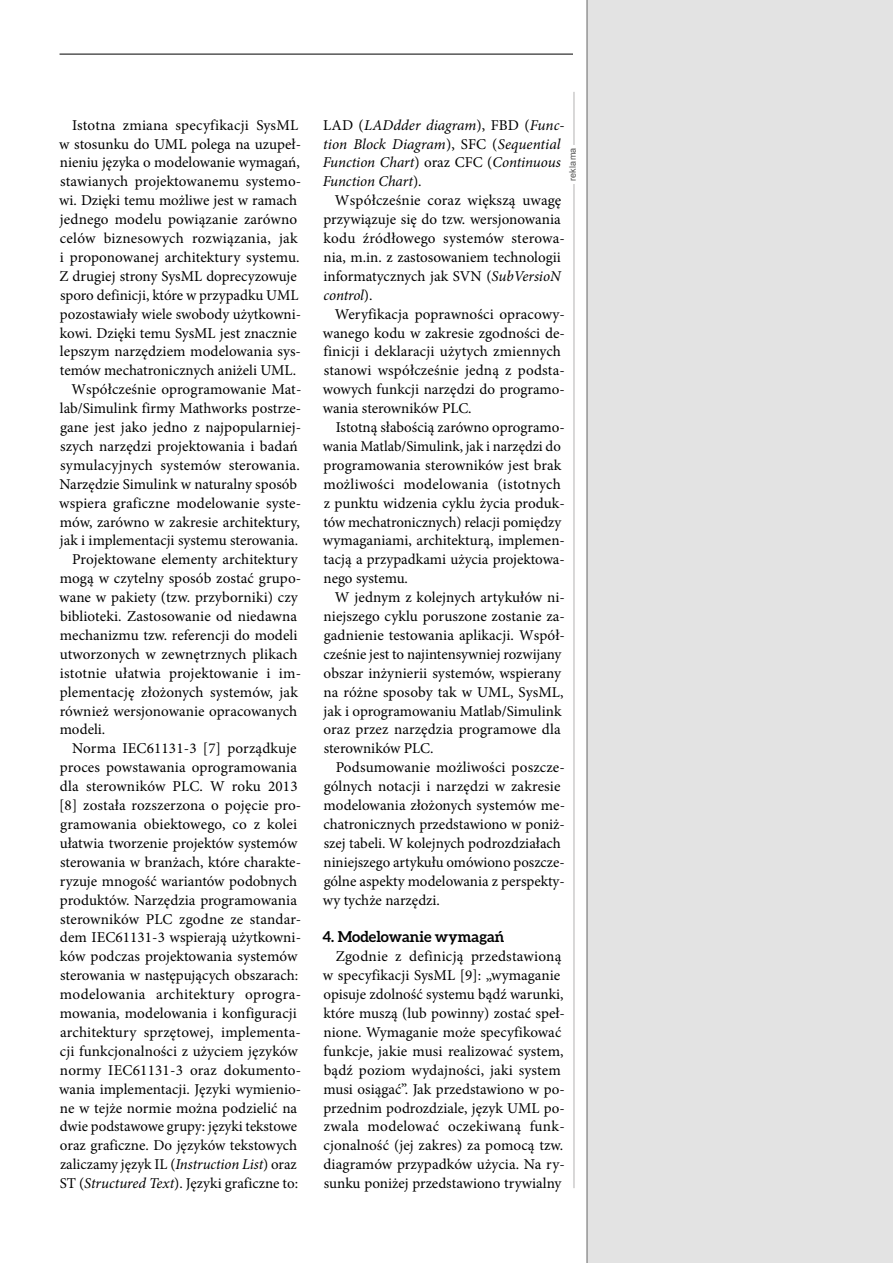
<style>
.page{position:relative;width:893px;height:1263px;background:#fff}
.page>*{position:absolute;margin:0;border:0;box-sizing:border-box;transform-origin:0 0}
.t1{font:15px/18.9px "Minion Pro";letter-spacing:.005em;color:#000}
.t2{font:italic 15px/18.9px "Minion Pro";letter-spacing:-.005em;color:#000}
.t3{font:700 15px "Aleo";letter-spacing:.005em;color:#000}
.t4{font:9px "Arial";letter-spacing:.02em;color:#575756}
.s1{font-style:italic}
.s2{font-style:normal}
</style>
<div class="page">
<hr style="left:60px;top:54px;width:600px;height:1px;background:#000">
<div style="left:573px;top:0;width:320px;height:1263px;background:linear-gradient(to bottom,#fff,#fff)"></div>
<hr style="left:574px;top:92px;width:1px;height:1096px;background:#b3b2b2">
<div style="left:569px;top:145px;width:10px;height:39px;background:#fff"></div>
<div style="left:587px;top:0;width:306px;height:1263px;background:#e3e3e3"></div>
<p class="t1" style="left:72px;top:115px;width:228px">Istotna zmiana specyfikacji SysML</p>
<p class="t1" style="left:59px;top:134px;width:243px">w stosunku do UML polega na uzupeł-</p>
<p class="t1" style="left:60px;top:153px;width:241px">nieniu języka o modelowanie wymagań,</p>
<p class="t1" style="left:60px;top:172px;width:243px">stawianych projektowanemu systemo-</p>
<p class="t1" style="left:59px;top:191px;width:239px">wi. Dzięki temu możliwe jest w ramach</p>
<p class="t1" style="left:60px;top:210px;width:239px">jednego modelu powiązanie zarówno</p>
<p class="t1" style="left:60px;top:229px;width:240px">celów biznesowych rozwiązania, jak</p>
<p class="t1" style="left:60px;top:248px;width:241px">i proponowanej architektury systemu.</p>
<p class="t1" style="left:59px;top:267px;width:239px">Z drugiej strony SysML doprecyzowuje</p>
<p class="t1" style="left:60px;top:286px;width:240px">sporo definicji, które w przypadku UML</p>
<p class="t1" style="left:60px;top:304px;width:243px">pozostawiały wiele swobody użytkowni-</p>
<p class="t1" style="left:60px;top:323px;width:238px">kowi. Dzięki temu SysML jest znacznie</p>
<p class="t1" style="left:60px;top:342px;width:243px">lepszym narzędziem modelowania sys-</p>
<p class="t1" style="left:60px;top:361px;width:238px">temów mechatronicznych aniżeli UML.</p>
<p class="t1" style="left:71px;top:380px;width:230px">Współcześnie oprogramowanie Mat-</p>
<p class="t1" style="left:60px;top:399px;width:243px">lab/Simulink firmy Mathworks postrze-</p>
<p class="t1" style="left:60px;top:418px;width:243px">gane jest jako jedno z najpopularniej-</p>
<p class="t1" style="left:60px;top:437px;width:239px">szych narzędzi projektowania i badań</p>
<p class="t1" style="left:60px;top:456px;width:241px">symulacyjnych systemów sterowania.</p>
<p class="t1" style="left:59px;top:475px;width:239px">Narzędzie Simulink w naturalny sposób</p>
<p class="t1" style="left:59px;top:493px;width:244px">wspiera graficzne modelowanie syste-</p>
<p class="t1" style="left:60px;top:512px;width:242px">mów, zarówno w zakresie architektury,</p>
<p class="t1" style="left:60px;top:531px;width:240px">jak i implementacji systemu sterowania.</p>
<p class="t1" style="left:72px;top:550px;width:227px">Projektowane elementy architektury</p>
<p class="t1" style="left:60px;top:569px;width:243px">mogą w czytelny sposób zostać grupo-</p>
<p class="t1" style="left:59px;top:588px;width:240px">wane w pakiety (tzw. przyborniki) czy</p>
<p class="t1" style="left:60px;top:607px;width:239px">biblioteki. Zastosowanie od niedawna</p>
<p class="t1" style="left:60px;top:626px;width:239px">mechanizmu tzw. referencji do modeli</p>
<p class="t1" style="left:60px;top:645px;width:239px">utworzonych w zewnętrznych plikach</p>
<p class="t1" style="left:60px;top:664px;width:243px">istotnie ułatwia projektowanie i im-</p>
<p class="t1" style="left:60px;top:682px;width:240px">plementację złożonych systemów, jak</p>
<p class="t1" style="left:60px;top:701px;width:239px">również wersjonowanie opracowanych</p>
<p class="t1" style="left:60px;top:720px;width:47px">modeli.</p>
<p class="t1" style="left:72px;top:739px;width:226px">Norma IEC61131-3 [7] porządkuje</p>
<p class="t1" style="left:60px;top:758px;width:239px">proces powstawania oprogramowania</p>
<p class="t1" style="left:60px;top:777px;width:239px">dla sterowników PLC. W roku 2013</p>
<p class="t1" style="left:59px;top:796px;width:244px">[8] została rozszerzona o pojęcie pro-</p>
<p class="t1" style="left:60px;top:815px;width:239px">gramowania obiektowego, co z kolei</p>
<p class="t1" style="left:60px;top:834px;width:239px">ułatwia tworzenie projektów systemów</p>
<p class="t1" style="left:60px;top:853px;width:242px">sterowania w branżach, które charakte-</p>
<p class="t1" style="left:60px;top:871px;width:239px">ryzuje mnogość wariantów podobnych</p>
<p class="t1" style="left:60px;top:890px;width:239px">produktów. Narzędzia programowania</p>
<p class="t1" style="left:60px;top:909px;width:243px">sterowników PLC zgodne ze standar-</p>
<p class="t1" style="left:60px;top:928px;width:243px">dem IEC61131-3 wspierają użytkowni-</p>
<p class="t1" style="left:60px;top:947px;width:239px">ków podczas projektowania systemów</p>
<p class="t1" style="left:60px;top:966px;width:240px">sterowania w następujących obszarach:</p>
<p class="t1" style="left:60px;top:985px;width:243px">modelowania architektury oprogra-</p>
<p class="t1" style="left:60px;top:1004px;width:239px">mowania, modelowania i konfiguracji</p>
<p class="t1" style="left:60px;top:1023px;width:242px">architektury sprzętowej, implementa-</p>
<p class="t1" style="left:60px;top:1042px;width:239px">cji funkcjonalności z użyciem języków</p>
<p class="t1" style="left:60px;top:1060px;width:243px">normy IEC61131-3 oraz dokumento-</p>
<p class="t1" style="left:59px;top:1079px;width:243px">wania implementacji. Języki wymienio-</p>
<p class="t1" style="left:60px;top:1098px;width:239px">ne w tejże normie można podzielić na</p>
<p class="t1" style="left:60px;top:1117px;width:239px">dwie podstawowe grupy: języki tekstowe</p>
<p class="t1" style="left:60px;top:1136px;width:239px">oraz graficzne. Do języków tekstowych</p>
<p class="t1" style="left:60px;top:1155px;width:238px">zaliczamy język IL (<span class="s1">Instruction List</span>) oraz</p>
<p class="t1" style="left:60px;top:1174px;width:240px">ST (<span class="s1">Structured Text</span>). Języki graficzne to:</p>
<p class="t2" style="left:323px;top:115px;width:243px"><span class="s2">LAD (</span>LADdder diagram<span class="s2">), FBD (</span>Func&shy;tion Block Diagram<span class="s2">), SFC (</span>Sequential<br>Function Chart<span class="s2">) oraz CFC (</span>Continuous<br>Function Chart<span class="s2">).</span></p>
<p class="t1" style="left:323px;top:191px;width:243px;text-indent:11px">Współcześnie coraz większą uwagę przywiązuje się do tzw. wersjonowania kodu źródłowego systemów sterowa&shy;nia, m.in. z zastosowaniem technologii informatycznych jak SVN (<span class="s1">SubVersioN control</span>).</p>
<p class="t1" style="left:323px;top:304px;width:244px;text-indent:12px">Weryfikacja poprawności opracowy&shy;wanego kodu w zakresie zgodności de&shy;finicji i deklaracji użytych zmiennych stanowi współcześnie jedną z podsta&shy;wowych funkcji narzędzi do programo&shy;wania sterowników PLC.</p>
<p class="t1" style="left:323px;top:418px;width:244px;text-indent:13px">Istotną słabością zarówno oprogramo&shy;wania Matlab/Simulink, jak i narzędzi do programowania sterowników jest brak możliwości modelowania (istotnych z punktu widzenia cyklu życia produk&shy;tów mechatronicznych) relacji pomiędzy wymaganiami, architekturą, implemen&shy;tacją a przypadkami użycia projektowa&shy;nego systemu.</p>
<p class="t1" style="left:323px;top:588px;width:243px;text-indent:12px">W jednym z kolejnych artykułów ni&shy;niejszego cyklu poruszone zostanie za&shy;gadnienie testowania aplikacji. Współ&shy;cześnie jest to najintensywniej rozwijany obszar inżynierii systemów, wspierany na różne sposoby tak w UML, SysML, jak i oprogramowaniu Matlab/Simulink oraz przez narzędzia programowe dla sterowników PLC.</p>
<p class="t1" style="left:323px;top:758px;width:244px;text-indent:13px">Podsumowanie możliwości poszcze&shy;gólnych notacji i narzędzi w zakresie modelowania złożonych systemów me&shy;chatronicznych przedstawiono w poniż&shy;szej tabeli. W kolejnych podrozdziałach niniejszego artykułu omówiono poszcze&shy;gólne aspekty modelowania z perspekty&shy;wy tychże narzędzi.</p>
<p class="t3" style="left:323px;top:928px;width:183px">4. Modelowanie wymagań</p>
<p class="t1" style="left:323px;top:947px;width:244px;text-indent:13px">Zgodnie z definicją przedstawioną w specyfikacji SysML [9]: „wymaganie opisuje zdolność systemu bądź warunki, które muszą (lub powinny) zostać speł&shy;nione. Wymaganie może specyfikować funkcje, jakie musi realizować system, bądź poziom wydajności, jaki system musi osiągać”. Jak przedstawiono w po&shy;przednim podrozdziale, język UML po&shy;zwala modelować oczekiwaną funk&shy;cjonalność (jej zakres) za pomocą tzw. diagramów przypadków użycia. Na ry&shy;sunku poniżej przedstawiono trywialny</p>
<p class="t4" style="left:567px;top:181px;width:35px;rotate:-90deg">reklama</p>
</div>
